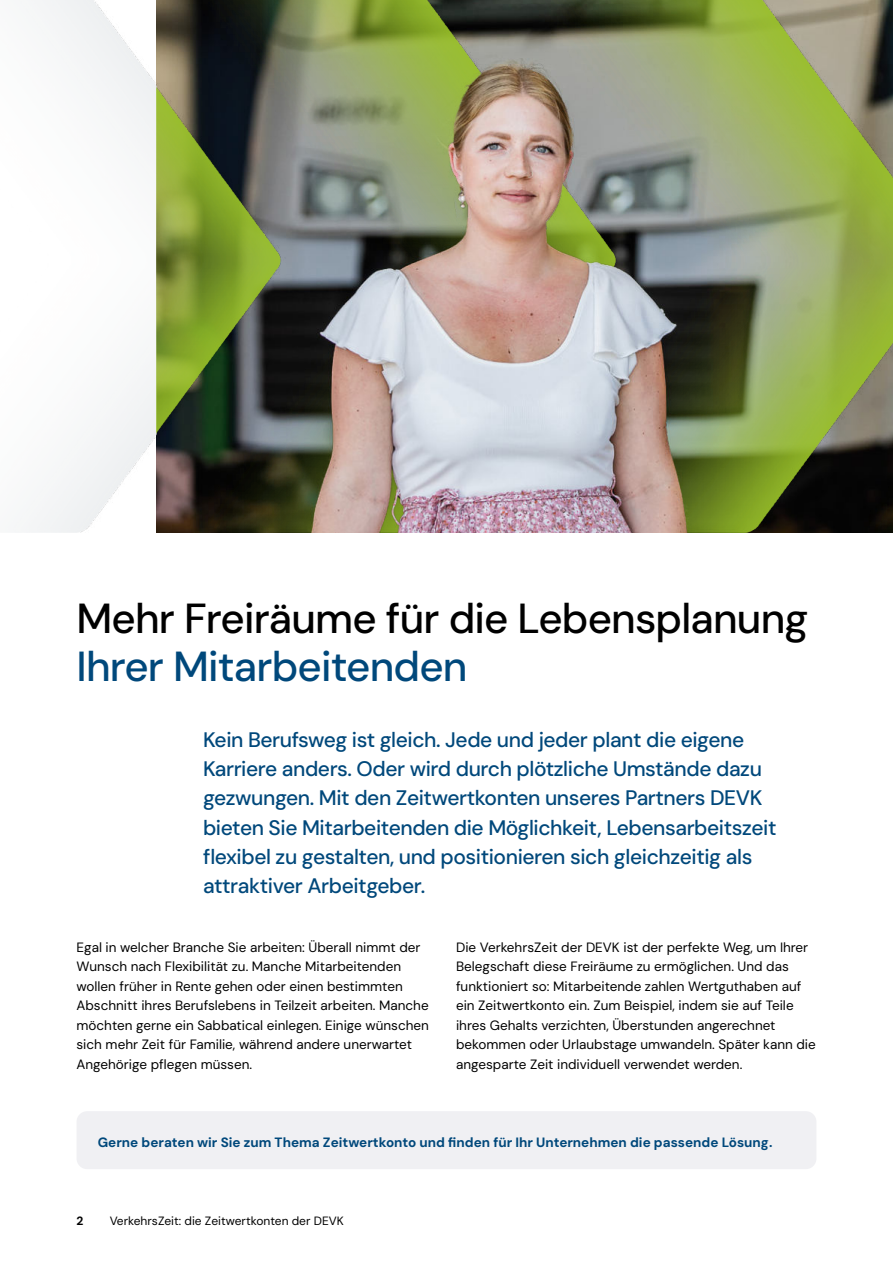
<style>
.page{position:relative;width:893px;height:1263px;background:#fff}
.page>*{position:absolute;margin:0;border:0;box-sizing:border-box;transform-origin:0 0}
.t1{font:500 42px "DM Sans";letter-spacing:-.02em;color:#000}
.t2{font:500 42px "DM Sans";letter-spacing:-.02em;color:#00487b}
.t3{font:500 21px/29.2px "DM Sans";letter-spacing:-.02em;color:#00487b}
.t4{font:13.5px/19.5px "DM Sans";color:#000}
.t5{font:700 13.5px "DM Sans";color:#00487b}
.t6{font:12px "DM Sans";color:#000}
.t7{font:700 12px "DM Sans";color:#000}
</style>
<div class="page">
<img style="left:23px;top:0;width:134px;height:532px">
<div style="left:77px;top:1111px;width:739px;height:58px;background:#f0f0f3;border-radius:11px"></div>
<img style="left:157px;top:0;width:736px;height:532px">
<h1 class="t1" style="left:77px;top:602px;width:733px">Mehr Freiräume für die Lebensplanung</h1>
<h1 class="t2" style="left:77px;top:650px;width:392px">Ihrer Mitarbeitenden</h1>
<p class="t3" style="left:203px;top:725px;width:575px">Kein Berufsweg ist gleich. Jede und jeder plant die eigene Karriere anders. Oder wird durch plötzliche Umstände dazu gezwungen. Mit den Zeitwertkonten unseres Partners DEVK bieten Sie Mitarbeitenden die Möglichkeit, Lebensarbeitszeit flexibel zu gestalten, und positionieren sich gleichzeitig als attraktiver Arbeitgeber.</p>
<p class="t4" style="left:77px;top:937px;width:354px">Egal in welcher Branche Sie arbeiten: Überall nimmt der Wunsch nach Flexibilität zu. Manche Mitarbeitenden wollen früher in Rente gehen oder einen bestimmten Abschnitt ihres Berufslebens in Teilzeit arbeiten. Manche möchten gerne ein Sabbatical einlegen. Einige wünschen sich mehr Zeit für Familie, während andere unerwartet Angehörige pflegen müssen.</p>
<p class="t4" style="left:456px;top:937px;width:361px">Die VerkehrsZeit der DEVK ist der perfekte Weg, um Ihrer Belegschaft diese Freiräume zu ermöglichen. Und das funktioniert so: Mitarbeitende zahlen Wertguthaben auf ein Zeitwertkonto ein. Zum Beispiel, indem sie auf Teile ihres Gehalts verzichten, Überstunden angerechnet bekommen oder Urlaubstage umwandeln. Später kann die angesparte Zeit individuell verwendet werden.</p>
<p class="t5" style="left:98px;top:1133px;width:676px">Gerne beraten wir Sie zum Thema Zeitwertkonto und finden für Ihr Unternehmen die passende Lösung.</p>
<p class="t7" style="left:77px;top:1214px;width:8px">2</p>
<p class="t6" style="left:110px;top:1214px;width:236px">VerkehrsZeit: die Zeitwertkonten der DEVK</p>
</div>
